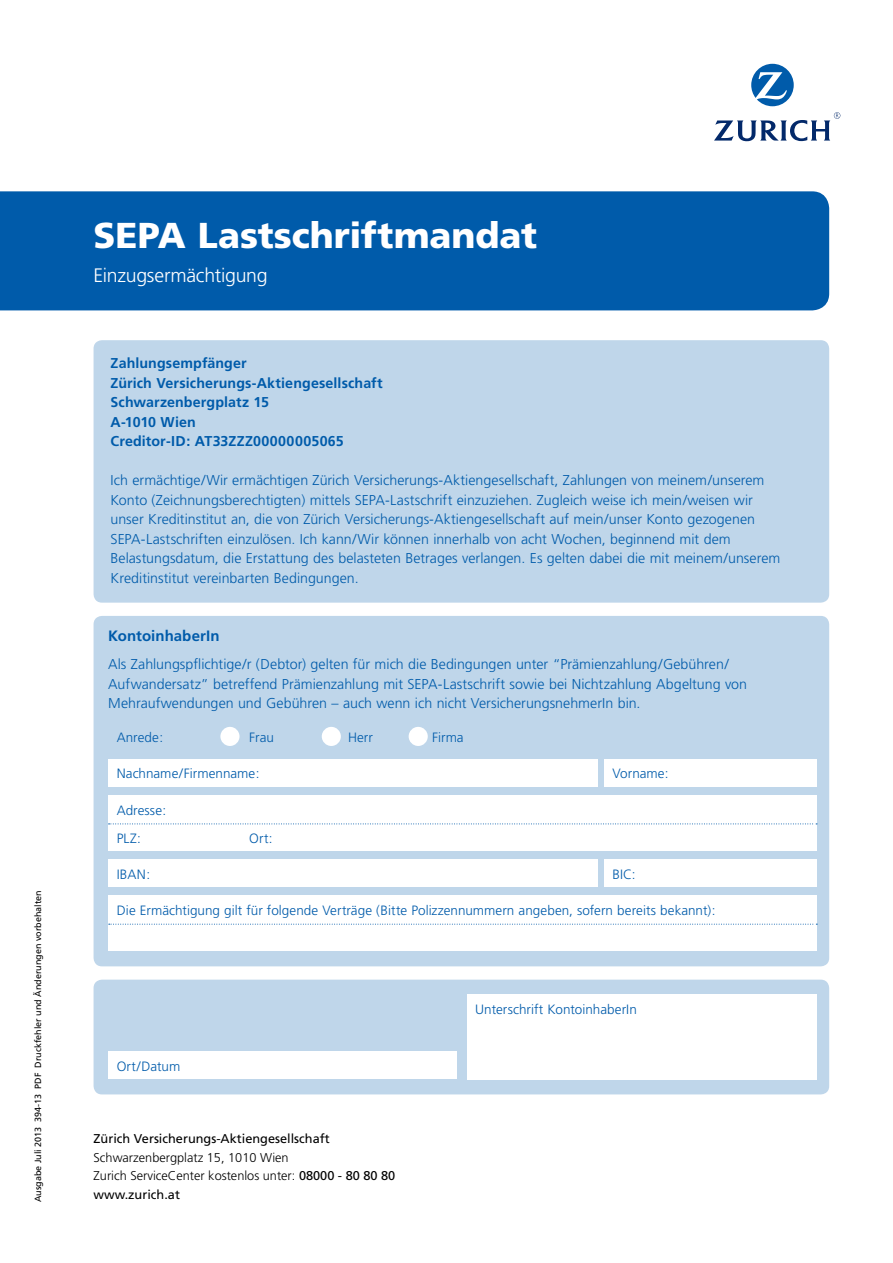
<style>
.page{position:relative;width:893px;height:1263px;background:#fff}
.page>*{position:absolute;margin:0;border:0;box-sizing:border-box;transform-origin:0 0}
.t1{font:900 36px "Frutiger";color:#fff}
.t2{font:300 19.5px "Frutiger";letter-spacing:-.015em;color:#fff}
.t3{font:700 15px "Frutiger";letter-spacing:.005em;color:#005baa}
.t4{font:300 14.25px/19.5px "Frutiger";color:#005baa}
.t5{font:700 14.25px/19.5px "Frutiger";letter-spacing:.01em;color:#005baa}
.t6{font:300 13.5px/27.8px "Frutiger";color:#005baa}
.t7{font:300 12.75px/18.8px "Frutiger";color:#000}
.t8{font:12.75px "Frutiger";color:#000}
.t9{font:9px "Frutiger";color:#000}
.s1{font-weight:400}
</style>
<div class="page">
<div style="left:0;top:191px;width:829px;height:119px;background:#005baa"></div>
<div style="left:94px;top:340px;width:735px;height:263px;background:#bfd6ea;border-radius:9px"></div>
<svg style="left:751px;top:64px;width:43px;height:42px"></svg>
<svg style="left:714px;top:112px;width:126px;height:29px"></svg>
<div style="left:94px;top:980px;width:735px;height:114px;background:#bfd6ea;border-radius:9px"></div>
<div style="left:108px;top:1051px;width:349px;height:28px;background:#fff"></div>
<div style="left:467px;top:994px;width:350px;height:85px;background:#fff"></div>
<div style="left:94px;top:616px;width:735px;height:350px;background:#bfd6ea;border-radius:9px"></div>
<div style="left:108px;top:795px;width:708px;height:56px;background:#fff"></div>
<svg style="left:109px;top:823px;width:708px;height:1px"></svg>
<div style="left:220px;top:727px;width:20px;height:19px;background:#fff;border-radius:50%"></div>
<div style="left:322px;top:727px;width:19px;height:19px;background:#fff;border-radius:50%"></div>
<div style="left:108px;top:759px;width:489px;height:28px;background:#fff"></div>
<div style="left:604px;top:859px;width:212px;height:28px;background:#fff"></div>
<div style="left:108px;top:859px;width:489px;height:28px;background:#fff"></div>
<div style="left:409px;top:727px;width:19px;height:19px;background:#fff;border-radius:50%"></div>
<div style="left:604px;top:759px;width:212px;height:28px;background:#fff"></div>
<div style="left:108px;top:896px;width:709px;height:55px;background:#fff"></div>
<svg style="left:109px;top:924px;width:708px;height:1px"></svg>
<p class="t9" style="left:33px;top:1202px;width:314px;rotate:-90deg">Ausgabe Juli 2013 394-13 PDF Druckfehler und Änderungen vorbehalten</p>
<h1 class="t1" style="left:94px;top:214px;width:445px">SEPA Lastschriftmandat</h1>
<h2 class="t2" style="left:94px;top:264px;width:176px">Einzugsermächtigung</h2>
<p class="t5" style="left:111px;top:353px;width:274px">Zahlungsempfänger<br>Zürich Versicherungs-Aktiengesellschaft<br>Schwarzenbergplatz 15<br>A-1010 Wien<br>Creditor-ID: AT33ZZZ00000005065</p>
<p class="t4" style="left:111px;top:471px;width:671px">Ich ermächtige/Wir ermächtigen Zürich Versicherungs-Aktiengesellschaft, Zahlungen von meinem/unserem Konto (Zeichnungsberechtigten) mittels SEPA-Lastschrift einzuziehen. Zugleich weise ich mein/weisen wir unser Kreditinstitut an, die von Zürich Versicherungs-Aktiengesellschaft auf mein/unser Konto gezogenen SEPA-Lastschriften einzulösen. Ich kann/Wir können innerhalb von acht Wochen, beginnend mit dem Belastungsdatum, die Erstattung des belasteten Betrages verlangen. Es gelten dabei die mit meinem/unserem Kreditinstitut vereinbarten Bedingungen.</p>
<p class="t3" style="left:108px;top:627px;width:113px">KontoinhaberIn</p>
<p class="t4" style="left:108px;top:655px;width:640px">Als Zahlungspflichtige/r (Debtor) gelten für mich die Bedingungen unter “Prämienzahlung/Gebühren/<br>Aufwandersatz” betreffend Prämienzahlung mit SEPA-Lastschrift sowie bei Nichtzahlung Abgeltung von<br>Mehraufwendungen und Gebühren – auch wenn ich nicht VersicherungsnehmerIn bin.</p>
<p class="t6" style="left:117px;top:724px;width:48px">Anrede:</p>
<p class="t6" style="left:249px;top:724px;width:26px">Frau</p>
<p class="t6" style="left:348px;top:724px;width:26px">Herr</p>
<p class="t6" style="left:432px;top:724px;width:33px">Firma</p>
<p class="t6" style="left:117px;top:760px;width:144px">Nachname/Firmenname:</p>
<p class="t6" style="left:117px;top:796px;width:51px">Adresse:<br>PLZ:</p>
<p class="t6" style="left:249px;top:824px;width:25px">Ort:</p>
<p class="t6" style="left:612px;top:760px;width:58px">Vorname:</p>
<p class="t6" style="left:117px;top:860px;width:35px">IBAN:</p>
<p class="t6" style="left:612px;top:860px;width:25px">BIC:</p>
<p class="t6" style="left:117px;top:897px;width:600px">Die Ermächtigung gilt für folgende Verträge (Bitte Polizzennummern angeben, sofern bereits bekannt):</p>
<p class="t6" style="left:117px;top:1052px;width:65px">Ort/Datum</p>
<p class="t8" style="left:94px;top:1131px;width:238px">Zürich Versicherungs-Aktiengesellschaft</p>
<p class="t7" style="left:94px;top:1148px;width:303px">Schwarzenbergplatz 15, 1010 Wien<br>Zurich ServiceCenter kostenlos unter: <span class="s1">08000 - 80 80 80</span></p>
<p class="t8" style="left:94px;top:1187px;width:88px">www.zurich.at</p>
<p class="t6" style="left:475px;top:995px;width:163px">Unterschrift KontoinhaberIn</p>
</div>
